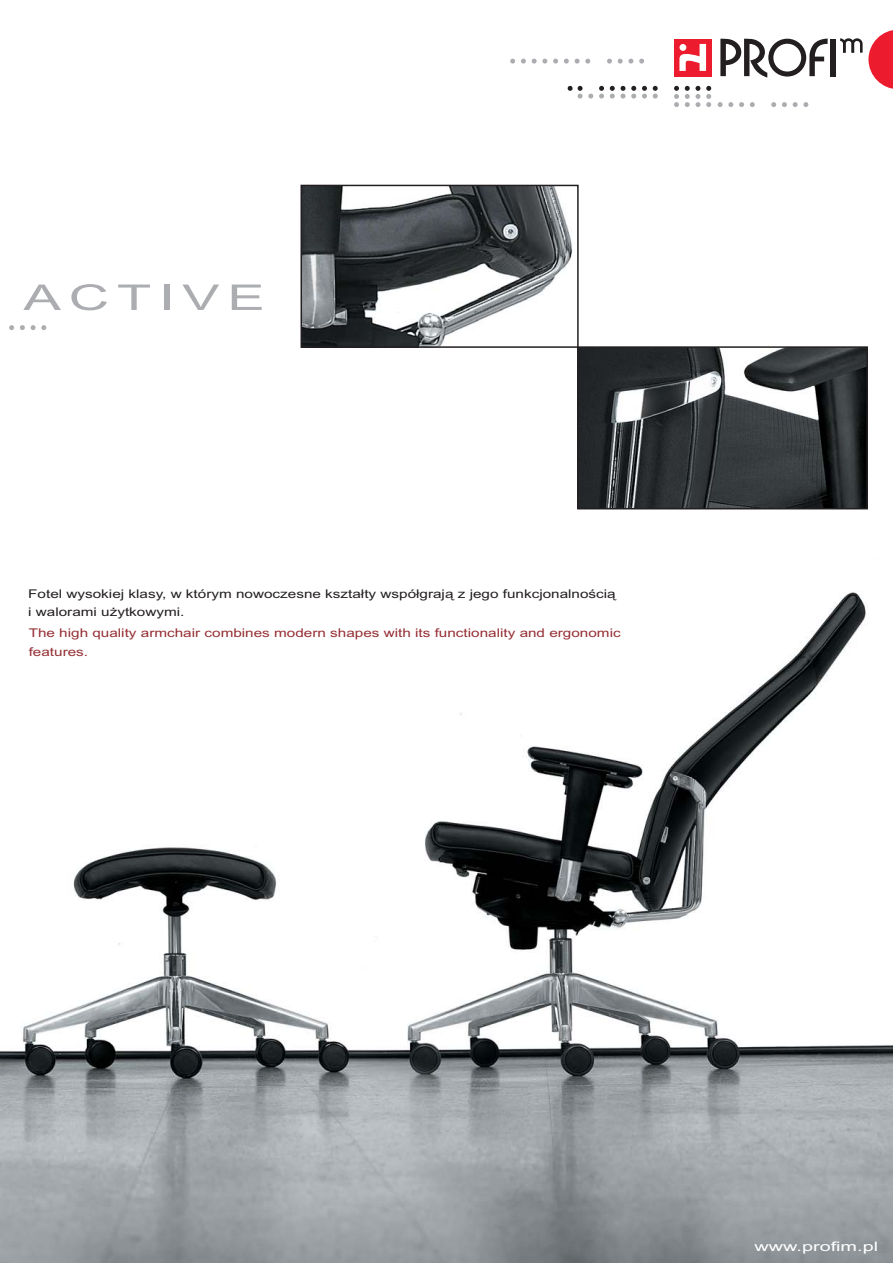
<style>
.page{position:relative;width:893px;height:1263px;background:#fff}
.page>*{position:absolute;margin:0;border:0;box-sizing:border-box;transform-origin:0 0}
.t1{font:35.55px "Arial";letter-spacing:.14em;color:#abadb0;scale:1.58 1}
.t2{font:13.05px "Arial";color:#fff;scale:1.51 1}
.t3{font:12px/18.8px "Arial";color:#231f20;scale:1.27 1}
.t4{font:12px/18.8px "Arial";color:#952f34;scale:1.27 1}
</style>
<div class="page">
<img style="left:0;top:38px;width:892px;height:1225px">
<svg style="left:868px;top:30px;width:24px;height:59px"></svg>
<div style="left:674px;top:39px;width:38px;height:37px;background:#ed1b2e"></div>
<svg style="left:679px;top:44px;width:27px;height:27px"></svg>
<div style="left:679px;top:44px;width:7px;height:7px;background:#fff;border-radius:50%"></div>
<div style="left:830px;top:39px;width:6px;height:37px;background:#231f20"></div>
<svg style="left:720px;top:39px;width:107px;height:39px"></svg>
<svg style="left:840px;top:38px;width:22px;height:15px"></svg>
<svg style="left:510px;top:59px;width:5px;height:5px"></svg>
<svg style="left:521px;top:59px;width:15px;height:5px"></svg>
<svg style="left:542px;top:59px;width:5px;height:5px"></svg>
<svg style="left:553px;top:59px;width:5px;height:5px"></svg>
<svg style="left:564px;top:59px;width:15px;height:5px"></svg>
<svg style="left:585px;top:59px;width:5px;height:5px"></svg>
<svg style="left:607px;top:59px;width:15px;height:5px"></svg>
<svg style="left:628px;top:59px;width:5px;height:5px"></svg>
<svg style="left:639px;top:59px;width:5px;height:5px"></svg>
<svg style="left:567px;top:86px;width:15px;height:13px"></svg>
<svg style="left:588px;top:94px;width:5px;height:5px"></svg>
<svg style="left:599px;top:86px;width:15px;height:13px"></svg>
<svg style="left:620px;top:86px;width:5px;height:13px"></svg>
<svg style="left:631px;top:86px;width:5px;height:13px"></svg>
<svg style="left:642px;top:86px;width:15px;height:13px"></svg>
<svg style="left:674px;top:86px;width:15px;height:21px"></svg>
<svg style="left:695px;top:86px;width:5px;height:21px"></svg>
<svg style="left:706px;top:86px;width:5px;height:21px"></svg>
<svg style="left:717px;top:102px;width:5px;height:5px"></svg>
<svg style="left:728px;top:102px;width:5px;height:5px"></svg>
<svg style="left:739px;top:102px;width:15px;height:5px"></svg>
<svg style="left:771px;top:102px;width:5px;height:5px"></svg>
<svg style="left:782px;top:102px;width:4px;height:5px"></svg>
<svg style="left:792px;top:102px;width:5px;height:5px"></svg>
<svg style="left:803px;top:102px;width:5px;height:5px"></svg>
<svg style="left:9px;top:325px;width:5px;height:5px"></svg>
<svg style="left:20px;top:325px;width:5px;height:5px"></svg>
<svg style="left:31px;top:325px;width:15px;height:5px"></svg>
<img style="left:303px;top:188px;width:272px;height:157px">
<div style="left:300px;top:185px;width:278px;height:163px;border:2px solid #231f20"></div>
<img style="left:580px;top:349px;width:284px;height:157px">
<div style="left:577px;top:346px;width:290px;height:163px;border:2px solid #231f20"></div>
<h1 class="t1" style="left:23px;top:285px;width:154px">ACTIVE</h1>
<p class="t3" style="left:28px;top:585px;width:464px">Fotel wysokiej klasy, w którym nowoczesne kształty współgrają z jego funkcjonalnością i walorami użytkowymi.</p>
<p class="t4" style="left:29px;top:625px;width:467px">The high quality armchair combines modern shapes with its functionality and ergonomic features.</p>
<p class="t2" style="left:754px;top:1241px;width:83px">www.profim.pl</p>
</div>
